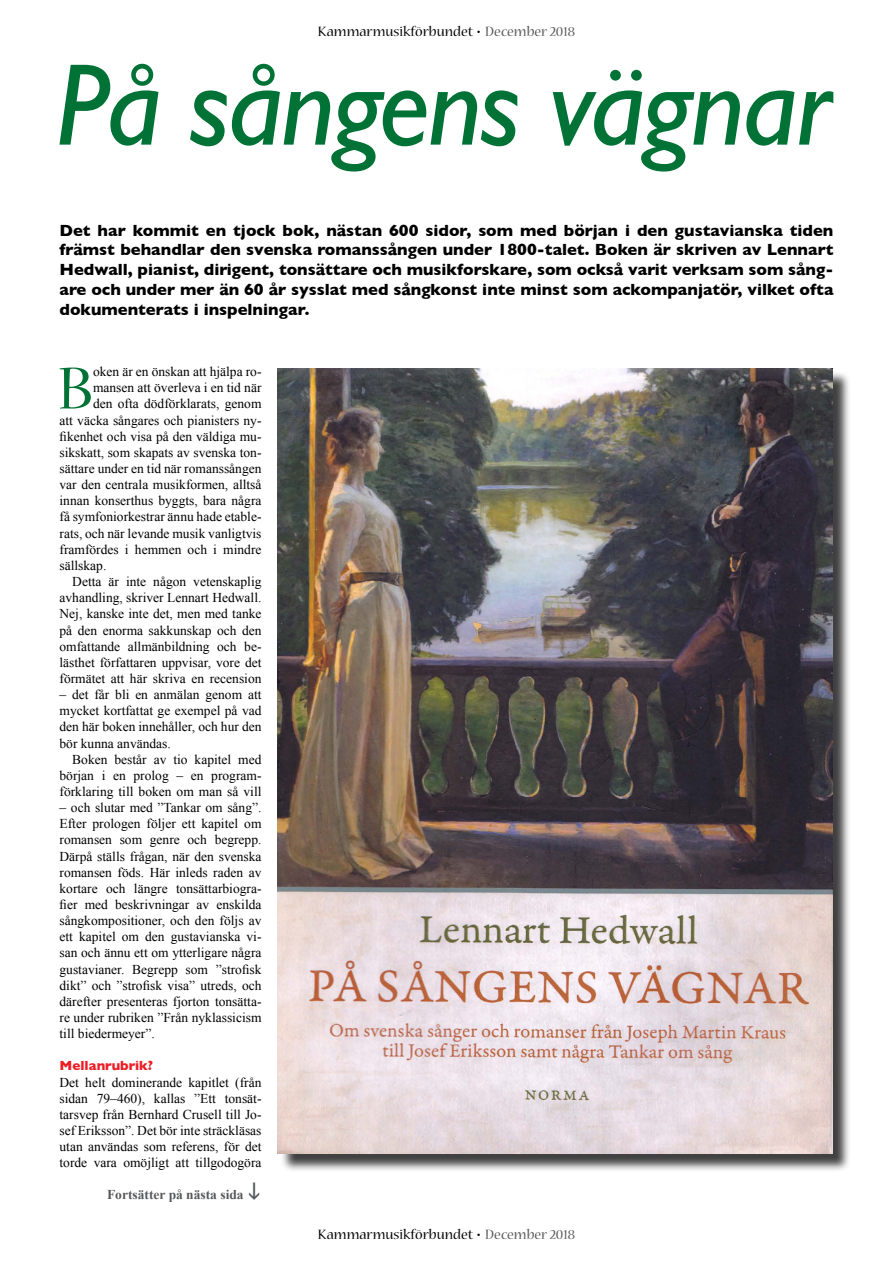
<style>
.page{position:relative;width:893px;height:1263px;background:#fff}
.page>*{position:absolute;margin:0;border:0;box-sizing:border-box;transform-origin:0 0}
.t1{font:italic 117px "Gill Sans";letter-spacing:-.02em;color:#007236}
.t2{font:65.85px "Nueva Std";color:#007236}
.t3{font:700 16.5px/19.8px "Gill Sans";color:#000;text-align:justify}
.t4{font:15px "Nueva Std";color:#000}
.t5{font:13.5px/16.2px "Times New Roman";color:#000;text-align:justify}
.t6{font:700 13.5px "Times New Roman";color:#58595b}
.t7{font:700 13.5px "Gill Sans";color:#ed1d24}
.s1{font-weight:700}
.s2{color:#58595b}
</style>
<div class="page">
<div style="left:281px;top:371px;width:570px;height:801px;background:#000;opacity:.75"></div>
<img style="left:278px;top:369px;width:555px;height:785px">
<p class="t4" style="left:318px;top:24px;width:258px">Kammarmusikförbundet <span class="s1">•</span> <span class="s2">December 2018</span></p>
<h1 class="t1" style="left:56px;top:38px;width:776px">På sångens vägnar</h1>
<p class="t3" style="left:60px;top:220px;width:775px">Det har kommit en tjock bok, nästan 600 sidor, som med början i den gustavianska tiden främst behandlar den svenska romanssången under 1800-talet. Boken är skriven av Lennart Hedwall, pianist, dirigent, tonsättare och musikforskare, som också varit verksam som sång&shy;are och under mer än 60 år sysslat med sångkonst inte minst som ackompanjatör, vilket ofta dokumenterats i inspelningar.</p>
<h2 class="t2" style="left:58px;top:358px;width:37px">B</h2>
<p class="t5" style="left:93px;top:363px;width:170px">oken är en önskan att hjälpa ro-</p>
<p class="t5" style="left:93px;top:379px;width:170px">mansen att överleva i en tid när</p>
<p class="t5" style="left:93px;top:396px;width:170px">den ofta dödförklarats, genom</p>
<p class="t5" style="left:60px;top:412px;width:203px">att väcka sångares och pianisters ny-</p>
<p class="t5" style="left:60px;top:428px;width:203px">fikenhet och visa på den väldiga mu-</p>
<p class="t5" style="left:60px;top:444px;width:203px">sikskatt, som skapats av svenska ton-</p>
<p class="t5" style="left:60px;top:460px;width:203px">sättare under en tid när romanssången</p>
<p class="t5" style="left:60px;top:476px;width:203px">var den centrala musikformen, alltså</p>
<p class="t5" style="left:60px;top:492px;width:203px">innan konserthus byggts, bara några</p>
<p class="t5" style="left:60px;top:509px;width:203px">få symfoniorkestrar ännu hade etable-</p>
<p class="t5" style="left:60px;top:525px;width:203px">rats, och när levande musik vanligtvis</p>
<p class="t5" style="left:60px;top:541px;width:203px">framfördes i hemmen och i mindre</p>
<p class="t5" style="left:60px;top:557px;width:48px">sällskap.</p>
<p class="t5" style="left:72px;top:573px;width:191px">Detta är inte någon vetenskaplig</p>
<p class="t5" style="left:60px;top:589px;width:203px">avhandling, skriver Lennart Hedwall.</p>
<p class="t5" style="left:60px;top:605px;width:203px">Nej, kanske inte det, men med tanke</p>
<p class="t5" style="left:60px;top:622px;width:203px">på den enorma sakkunskap och den</p>
<p class="t5" style="left:60px;top:638px;width:203px">omfattande allmänbildning och be-</p>
<p class="t5" style="left:60px;top:654px;width:203px">lästhet författaren uppvisar, vore det</p>
<p class="t5" style="left:60px;top:670px;width:203px">förmätet att här skriva en recension</p>
<p class="t5" style="left:60px;top:686px;width:203px">– det får bli en anmälan genom att mycket kortfattat ge exempel på vad den här boken innehåller, och hur den bör kunna användas.</p>
<p class="t5" style="left:60px;top:751px;width:203px;text-indent:13px">Boken består av tio kapitel med början i en prolog – en program&shy;förklaring till boken om man så vill</p>
<p class="t5" style="left:60px;top:799px;width:203px">– och slutar med ”Tankar om sång”.<br>Efter prologen följer ett kapitel om romansen som genre och begrepp.<br>Därpå ställs frågan, när den svenska romansen föds. Här inleds raden av kortare och längre tonsättarbiogra&shy;fier med beskrivningar av enskilda sångkompositioner, och den följs av ett kapitel om den gustavianska vi&shy;san och ännu ett om ytterligare några gustavianer. Begrepp som ”strofisk dikt” och ”strofisk visa” utreds, och därefter presenteras fjorton tonsätta&shy;re under rubriken ”Från nyklassicism till biedermeyer”.</p>
<p class="t7" style="left:60px;top:1055px;width:95px">Mellanrubrik?</p>
<p class="t5" style="left:60px;top:1074px;width:203px">Det helt dominerande kapitlet (från sidan 79–460), kallas ”Ett tonsät&shy;tarsvep från Bernhard Crusell till Jo&shy;sef Eriksson”. Det bör inte sträckläsas utan användas som referens, för det torde vara omöjligt att tillgodogöra</p>
<p class="t6" style="left:107px;top:1185px;width:138px">Fortsätter på nästa sida</p>
<p class="t4" style="left:318px;top:1228px;width:258px">Kammarmusikförbundet <span class="s1">•</span> <span class="s2">December 2018</span></p>
</div>
